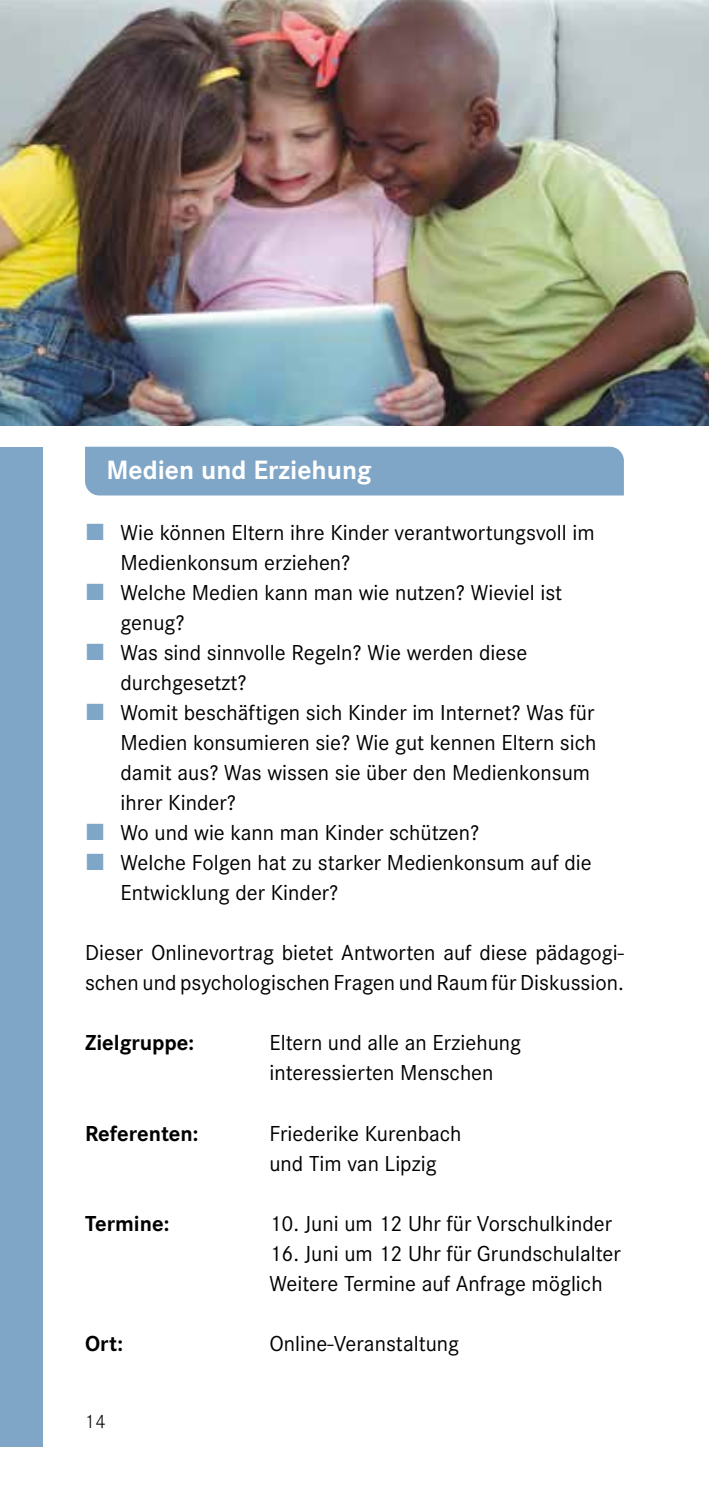
<style>
.page{position:relative;width:709px;height:1489px;background:#fff}
.page>*{position:absolute;margin:0;border:0;box-sizing:border-box;transform-origin:0 0}
.t1{font:700 27.5px "Corporate S";color:#fff}
.t2{font:22.5px/30px "Corporate S";color:#000}
.t3{font:700 22.5px "Corporate S";color:#000}
.t4{font:300 20px "Corporate S";color:#000}
</style>
<div class="page">
<div style="left:0;top:446px;width:43px;height:1000px;background:#7fa5c7"></div>
<div style="left:85px;top:446px;width:539px;height:49px;background:#7fa5c7"></div>
<img style="left:0;top:0;width:709px;height:425px">
<p class="t1" style="left:106px;top:451px;width:267px">Medien und Erziehung</p>
<p class="t2" style="left:120px;top:517px;width:477px">Wie können Eltern ihre Kinder verantwortungsvoll im Medienkonsum erziehen?<br>Welche Medien kann man wie nutzen? Wieviel ist genug?<br>Was sind sinnvolle Regeln? Wie werden diese durchgesetzt?<br>Womit beschäftigen sich Kinder im Internet? Was für Medien konsumieren sie? Wie gut kennen Eltern sich damit aus? Was wissen sie über den Medienkonsum ihrer Kinder?<br>Wo und wie kann man Kinder schützen?<br>Welche Folgen hat zu starker Medienkonsum auf die Entwicklung der Kinder?</p>
<p class="t2" style="left:85px;top:937px;width:540px">Dieser Onlinevortrag bietet Antworten auf diese pädagogi&shy;schen und psychologischen Fragen und Raum für Diskussion.</p>
<p class="t3" style="left:85px;top:1027px;width:111px">Zielgruppe:</p>
<p class="t2" style="left:269px;top:1027px;width:253px">Eltern und alle an Erziehung interessierten Menschen</p>
<p class="t3" style="left:85px;top:1117px;width:115px">Referenten:</p>
<p class="t2" style="left:269px;top:1117px;width:194px">Friederike Kurenbach und Tim van Lipzig</p>
<p class="t3" style="left:85px;top:1207px;width:86px">Termine:</p>
<p class="t2" style="left:269px;top:1207px;width:344px">10. Juni um 12 Uhr für Vorschulkinder</p>
<p class="t2" style="left:269px;top:1237px;width:353px">16. Juni um 12 Uhr für Grundschulalter<br>Weitere Termine auf Anfrage möglich</p>
<p class="t3" style="left:85px;top:1327px;width:40px">Ort:</p>
<p class="t2" style="left:269px;top:1327px;width:191px">Online-Veranstaltung</p>
<p class="t4" style="left:85px;top:1408px;width:22px">14</p>
</div>
